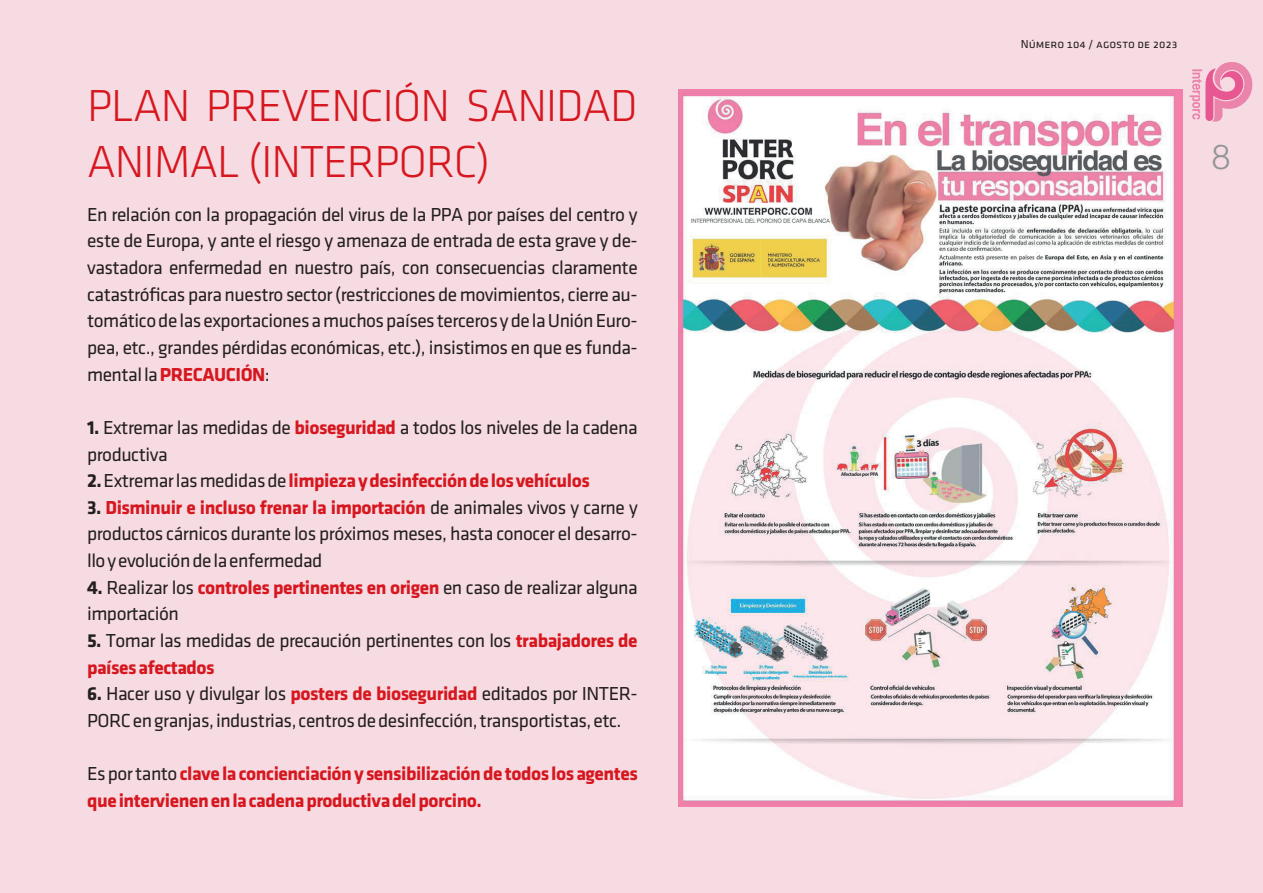
<style>
.page{position:relative;width:1263px;height:893px;background:#f7dbe2}
.page>*{position:absolute;margin:0;border:0;box-sizing:border-box;transform-origin:0 0}
.t1{font:46.5px/55.2px "Klavika Light OSTF";letter-spacing:-.025em;color:#d7171f}
.t2{font:300 34.5px "Helvetica LT Std";color:#939598}
.t3{font:19.5px/26.7px "Klavika Regular OSF";letter-spacing:-.025em;color:#231f20}
.t4{font:700 19.5px/26.7px "Klavika";letter-spacing:-.025em;color:#d7171f}
.t5{font:12px "Klavika Reg Caps SCTF";color:#231f20}
.s1{font-family:"Klavika Regular OSF";font-weight:400;color:#231f20}
.s2{font-family:"Klavika";font-weight:700}
.s3{font-family:"Klavika";font-weight:700;color:#d7171f}
.s4{color:#231f20}
</style>
<div class="page">
<svg style="left:1189px;top:62px;width:64px;height:60px"></svg>
<img style="left:678px;top:89px;width:504px;height:717px">
<h1 class="t1" style="left:87px;top:79px;width:552px">PLAN PREVENCIÓN SANIDAD<br>ANIMAL (INTERPORC)</h1>
<p class="t3" style="left:87px;top:201px;width:552px;text-align:justify">En relación con la propagación del virus de la PPA por países del centro y este de Europa, y ante el riesgo y amenaza de entrada de esta grave y de&shy;vastadora enfermedad en nuestro país, con consecuencias claramente catastróficas para nuestro sector (restricciones de movimientos, cierre au&shy;tomático de las exportaciones a muchos países terceros y de la Unión Euro&shy;pea, etc., grandes pérdidas económicas, etc.), insistimos en que es funda-</p>
<p class="t4" style="left:87px;top:361px;width:184px"><span class="s1">mental la</span> PRECAUCIÓN<span class="s1">:</span></p>
<p class="t3" style="left:87px;top:414px;width:552px"><span class="s2">1.</span> Extremar las medidas de <span class="s3">bioseguridad</span> a todos los niveles de la cadena productiva</p>
<p class="t4" style="left:87px;top:467px;width:504px"><span class="s4">2.</span><span class="s1">Extremar las medidas de</span> limpieza y desinfección de los vehículos</p>
<p class="t4" style="left:87px;top:494px;width:552px"><span class="s4">3.</span> Disminuir e incluso frenar la importación <span class="s1">de animales vivos y carne y</span></p>
<p class="t3" style="left:87px;top:521px;width:552px">productos cárnicos durante los próximos meses, hasta conocer el desarro&shy;llo y evolución de la enfermedad</p>
<p class="t3" style="left:87px;top:574px;width:552px"><span class="s2">4.</span> Realizar los <span class="s3">controles pertinentes en origen</span> en caso de realizar alguna importación</p>
<p class="t3" style="left:87px;top:627px;width:552px"><span class="s2">5.</span> Tomar las medidas de precaución pertinentes con los <span class="s3">trabajadores de</span></p>
<p class="t4" style="left:87px;top:654px;width:129px">países afectados</p>
<p class="t3" style="left:87px;top:681px;width:552px"><span class="s2">6.</span> Hacer uso y divulgar los <span class="s3">posters de bioseguridad</span> editados por INTER-<br>PORC en granjas, industrias, centros de desinfección, transportistas, etc.</p>
<p class="t4" style="left:87px;top:760px;width:552px"><span class="s1">Es por tanto</span> clave la concienciación y sensibilización de todos los agentes que intervienen en la cadena productiva del porcino.</p>
<p class="t5" style="left:1021px;top:38px;width:159px">Número 104 / agosto de 2023</p>
<h2 class="t2" style="left:1211px;top:135px;width:21px">8</h2>
</div>
